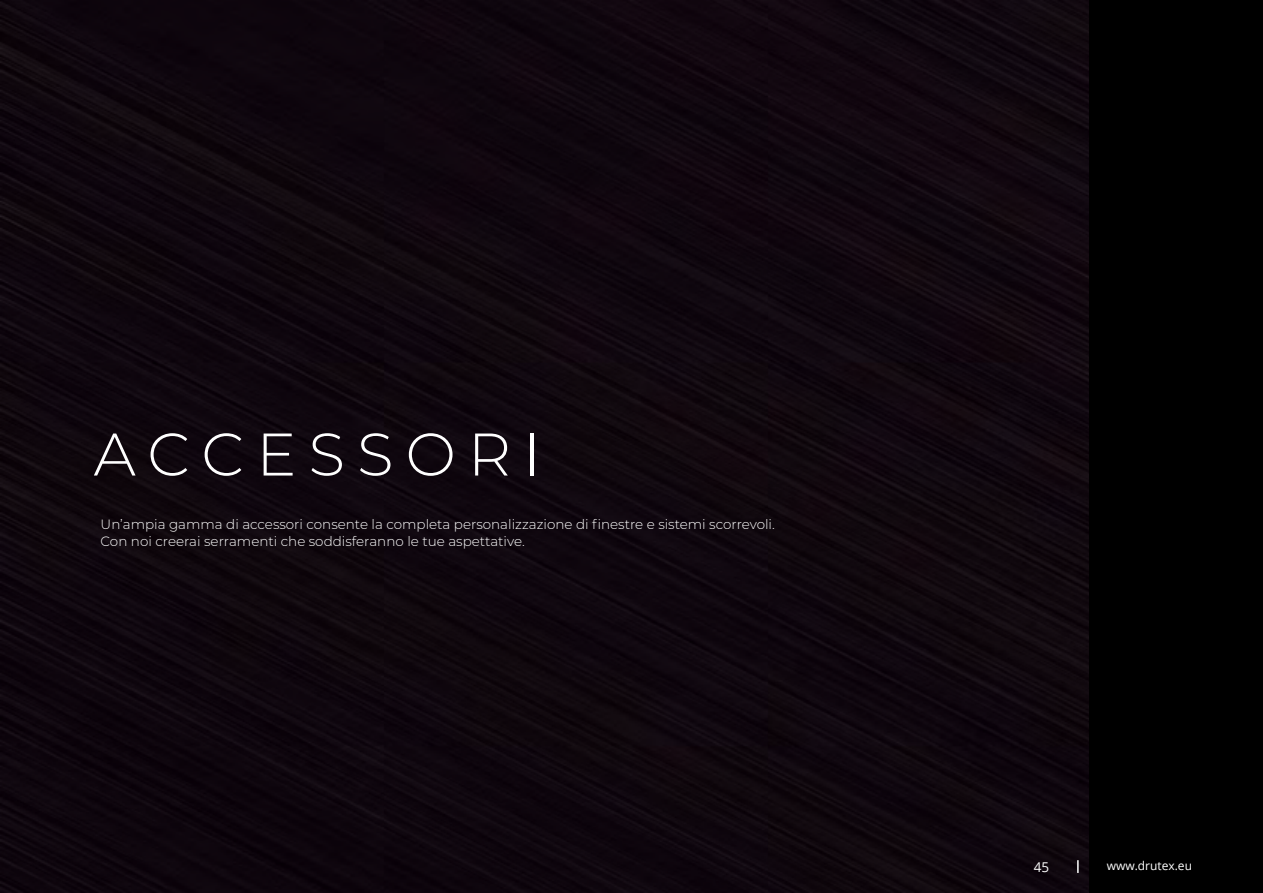
<style>
.page{position:relative;width:1263px;height:893px;background:#fff}
.page>*{position:absolute;margin:0;border:0;box-sizing:border-box;transform-origin:0 0}
.t1{font:300 60px "Montserrat";letter-spacing:.2em;color:#fff}
.t2{font:300 13.5px/16.5px "Montserrat";color:#fff}
.t3{font:13.5px "Open Sans";color:#fff}
.t4{font:12px "Open Sans";color:#fff}
</style>
<div class="page">
<div style="left:0;top:0;width:1089px;height:893px;background:#0f070e"></div>
<div style="left:1089px;top:0;width:174px;height:893px;background:#000"></div>
<svg style="left:1077px;top:860px;width:2px;height:13px"></svg>
<h1 class="t1" style="left:94px;top:413px;width:449px">ACCESSORI</h1>
<p class="t2" style="left:101px;top:516px;width:676px">Un’ampia gamma di accessori consente la completa personalizzazione di finestre e sistemi scorrevoli.<br>Con noi creerai serramenti che soddisferanno le tue aspettative.</p>
<p class="t3" style="left:1034px;top:858px;width:17px">45</p>
<p class="t4" style="left:1107px;top:857px;width:87px">www.drutex.eu</p>
</div>
